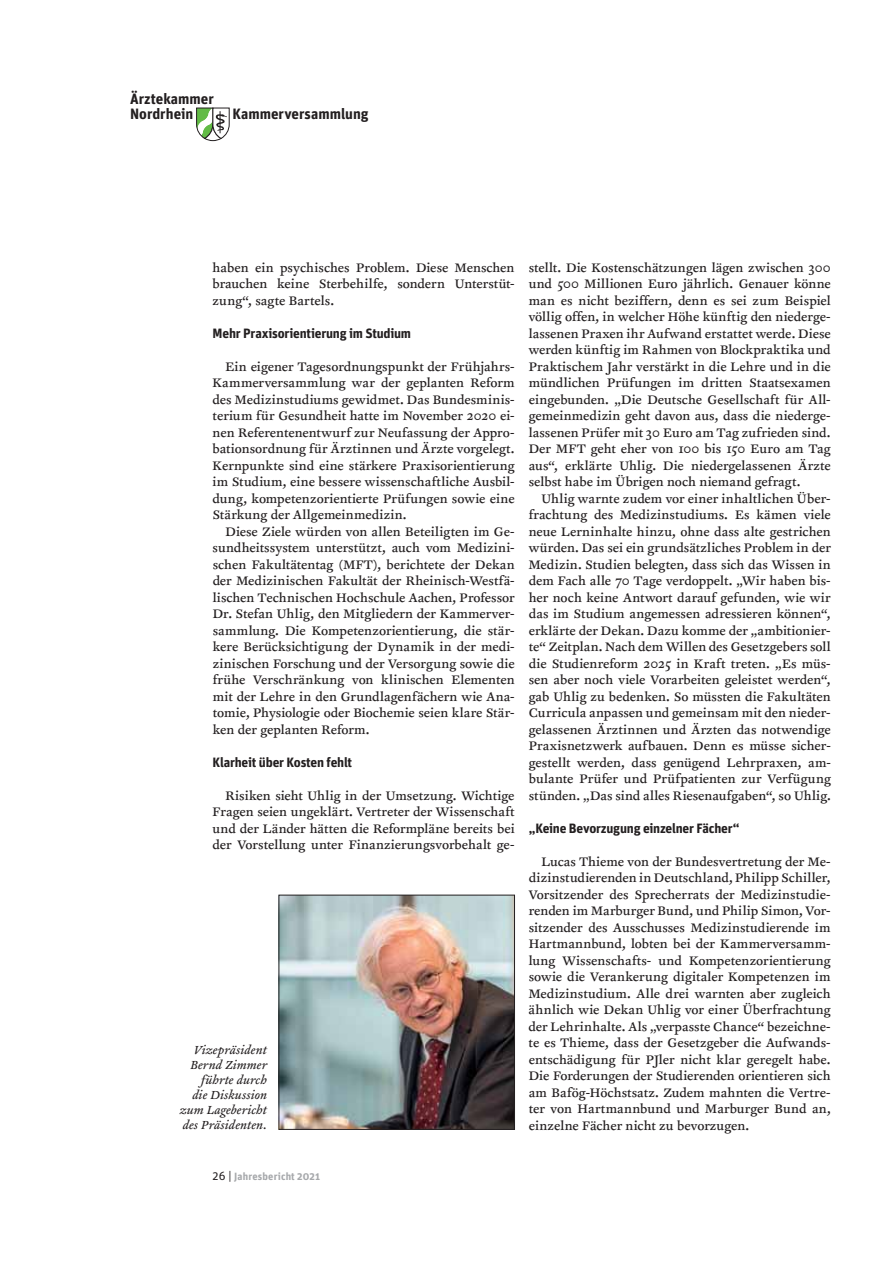
<style>
.page{position:relative;width:893px;height:1263px;background:#fff}
.page>*{position:absolute;margin:0;border:0;box-sizing:border-box;transform-origin:0 0}
.t1{font:700 15px/15px "Unit";color:#231f20}
.t2{font:14.25px/16.5px "Clifford Nine Roman";letter-spacing:.005em;color:#231f20;text-align:justify}
.t3{font:700 13.5px "Unit";letter-spacing:-.015em;color:#231f20}
.t4{font:italic 13.5px/15px "Clifford Nine";letter-spacing:.01em;color:#231f20;text-align:right}
.t5{font:700 10.5px "Unit";letter-spacing:.015em;color:#a7a9ac}
.s1{font-weight:400;font-size:12px;color:#231f20}
</style>
<div class="page">
<svg style="left:196px;top:108px;width:34px;height:33px"></svg>
<img style="left:281px;top:897px;width:232px;height:231px">
<div style="left:279px;top:895px;width:236px;height:235px;border:1px solid #231f20"></div>
<p class="t1" style="left:130px;top:92px;width:85px">Ärztekammer<br>Nordrhein</p>
<p class="t1" style="left:232px;top:107px;width:138px">Kammerversammlung</p>
<p class="t2" style="left:213px;top:260px;width:303px">haben ein psychisches Problem. Diese Menschen brauchen keine Sterbehilfe, sondern Unterstüt&shy;zung“, sagte Bartels.</p>
<p class="t3" style="left:213px;top:328px;width:200px">Mehr Praxisorientierung im Studium</p>
<p class="t2" style="left:213px;top:359px;width:303px;text-indent:13px">Ein eigener Tagesordnungspunkt der Frühjahrs-Kammerversammlung war der geplanten Reform des Medizinstudiums gewidmet. Das Bundesminis&shy;terium für Gesundheit hatte im November 2020 ei&shy;nen Referentenentwurf zur Neufassung der Appro&shy;bationsordnung für Ärztinnen und Ärzte vorgelegt.<br>Kernpunkte sind eine stärkere Praxisorientierung im Studium, eine bessere wissenschaftliche Ausbil&shy;dung, kompetenzorientierte Prüfungen sowie eine Stärkung der Allgemeinmedizin.</p>
<p class="t2" style="left:213px;top:524px;width:303px;text-indent:13px">Diese Ziele würden von allen Beteiligten im Ge&shy;sundheitssystem unterstützt, auch vom Medizini&shy;schen Fakultätentag (MFT), berichtete der Dekan der Medizinischen Fakultät der Rheinisch-Westfä&shy;lischen Technischen Hochschule Aachen, Professor Dr. Stefan Uhlig, den Mitgliedern der Kammerver&shy;sammlung. Die Kompetenzorientierung, die stär&shy;kere Berücksichtigung der Dynamik in der medi&shy;zinischen Forschung und der Versorgung sowie die frühe Verschränkung von klinischen Elementen mit der Lehre in den Grundlagenfächern wie Ana&shy;tomie, Physiologie oder Biochemie seien klare Stär&shy;ken der geplanten Reform.</p>
<p class="t3" style="left:213px;top:757px;width:141px">Klarheit über Kosten fehlt</p>
<p class="t2" style="left:213px;top:788px;width:303px;text-indent:13px">Risiken sieht Uhlig in der Umsetzung. Wichtige Fragen seien ungeklärt. Vertreter der Wissenschaft und der Länder hätten die Reformpläne bereits bei der Vorstellung unter Finanzierungsvorbehalt ge-</p>
<p class="t4" style="left:180px;top:1044px;width:89px">Vizepräsident<br>Bernd Zimmer führte durch<br>die Diskussion zum Lagebericht des Präsidenten.</p>
<p class="t2" style="left:529px;top:260px;width:303px">stellt. Die Kostenschätzungen lägen zwischen 300 und 500 Millionen Euro jährlich. Genauer könne man es nicht beziffern, denn es sei zum Beispiel völlig offen, in welcher Höhe künftig den niederge&shy;lassenen Praxen ihr Aufwand erstattet werde. Diese werden künftig im Rahmen von Blockpraktika und Praktischem Jahr verstärkt in die Lehre und in die mündlichen Prüfungen im dritten Staatsexamen eingebunden. „Die Deutsche Gesellschaft für All&shy;gemeinmedizin geht davon aus, dass die niederge&shy;lassenen Prüfer mit 30 Euro am Tag zufrieden sind.<br>Der MFT geht eher von 100 bis 150 Euro am Tag aus“, erklärte Uhlig. Die niedergelassenen Ärzte selbst habe im Übrigen noch niemand gefragt.</p>
<p class="t2" style="left:529px;top:491px;width:304px;text-indent:13px">Uhlig warnte zudem vor einer inhaltlichen Über&shy;frachtung des Medizinstudiums. Es kämen viele neue Lerninhalte hinzu, ohne dass alte gestrichen würden. Das sei ein grundsätzliches Problem in der Medizin. Studien belegten, dass sich das Wissen in dem Fach alle 70 Tage verdoppelt. „Wir haben bis&shy;her noch keine Antwort darauf gefunden, wie wir das im Studium angemessen adressieren können“, erklärte der Dekan. Dazu komme der „ambitionier&shy;te“ Zeitplan. Nach dem Willen des Gesetzgebers soll die Studienreform 2025 in Kraft treten. „Es müs&shy;sen aber noch viele Vorarbeiten geleistet werden“, gab Uhlig zu bedenken. So müssten die Fakultäten Curricula anpassen und gemeinsam mit den nieder&shy;gelassenen Ärztinnen und Ärzten das notwendige Praxisnetzwerk aufbauen. Denn es müsse sicher&shy;gestellt werden, dass genügend Lehrpraxen, am&shy;bulante Prüfer und Prüfpatienten zur Verfügung stünden. „Das sind alles Riesenaufgaben“, so Uhlig.</p>
<p class="t3" style="left:529px;top:823px;width:212px">„Keine Bevorzugung einzelner Fächer“</p>
<p class="t2" style="left:529px;top:854px;width:304px;text-indent:13px">Lucas Thieme von der Bundesvertretung der Me&shy;dizinstudierenden in Deutschland, Philipp Schiller, Vorsitzender des Sprecherrats der Medizinstudie&shy;renden im Marburger Bund, und Philip Simon, Vor&shy;sitzender des Ausschusses Medizinstudierende im Hartmannbund, lobten bei der Kammerversamm&shy;lung Wissenschafts- und Kompetenzorientierung sowie die Verankerung digitaler Kompetenzen im Medizinstudium. Alle drei warnten aber zugleich ähnlich wie Dekan Uhlig vor einer Überfrachtung der Lehrinhalte. Als „verpasste Chance“ bezeichne&shy;te es Thieme, dass der Gesetzgeber die Aufwands&shy;entschädigung für PJler nicht klar geregelt habe.<br>Die Forderungen der Studierenden orientieren sich am Bafög-Höchstsatz. Zudem mahnten die Vertre&shy;ter von Hartmannbund und Marburger Bund an, einzelne Fächer nicht zu bevorzugen.</p>
<p class="t5" style="left:213px;top:1173px;width:109px"><span class="s1">26 |</span> Jahresbericht 2021</p>
</div>
